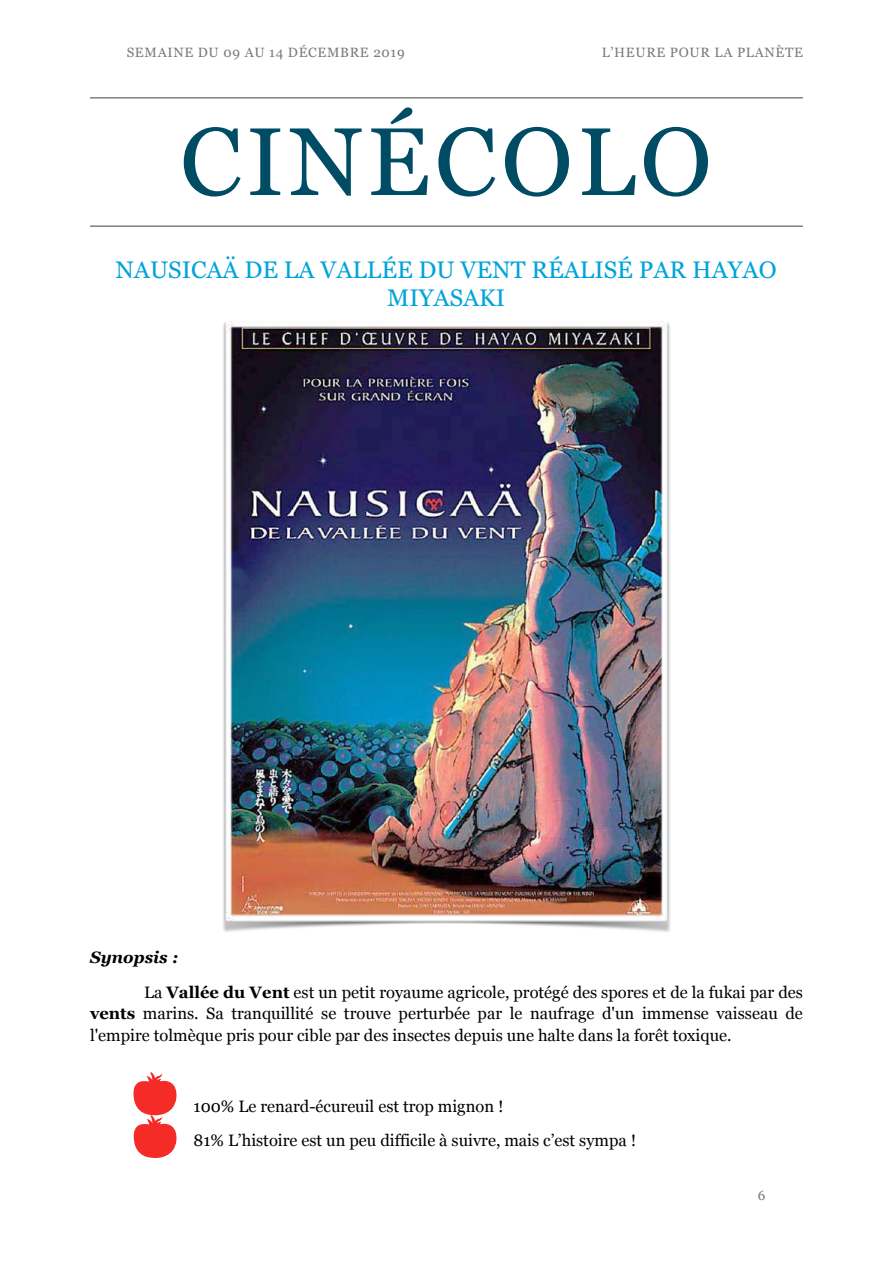
<style>
.page{position:relative;width:893px;height:1263px;background:#fff}
.page>*{position:absolute;margin:0;border:0;box-sizing:border-box;transform-origin:0 0}
.t1{font:96px "Georgia";letter-spacing:.05em;color:#004c65}
.t2{font:24px/28.5px "Georgia";color:#00a3da;text-align:center}
.t3{font:16.5px/34.5px "Georgia";color:#000}
.t4{font:13.5px "Georgia";letter-spacing:.05em;color:#7a7a7a}
.s1{font-weight:700;font-style:italic}
.s2{font-weight:700}
</style>
<div class="page">
<hr style="left:90px;top:98px;width:712px;height:1px;background:#3f3f3f">
<hr style="left:90px;top:226px;width:712px;height:1px;background:#3f3f3f">
<img style="left:223px;top:322px;width:447px;height:610px">
<svg style="left:133px;top:1072px;width:44px;height:86px"></svg>
<p class="t4" style="left:127px;top:45px;width:279px">SEMAINE DU 09 AU 14 DÉCEMBRE 2019</p>
<p class="t4" style="left:601px;top:45px;width:203px">L’HEURE POUR LA PLANÈTE</p>
<h1 class="t1" style="left:180px;top:107px;width:533px">CINÉCOLO</h1>
<h2 class="t2" style="left:116px;top:255px;width:662px">NAUSICAÄ DE LA VALLÉE DU VENT RÉALISÉ PAR HAYAO<br>MIYASAKI</h2>
<p class="t3" style="left:144px;top:940px;width:660px;text-indent:-54px"><span class="s1">Synopsis :<br></span>La <span class="s2">Vallée du Vent</span> est un petit royaume agricole, protégé des spores et de la fukai par des</p>
<p class="t3" style="left:90px;top:1001px;width:714px;line-height:22.5px"><span class="s2">vents</span> marins. Sa tranquillité se trouve perturbée par le naufrage d'un immense vaisseau de l'empire tolmèque pris pour cible par des insectes depuis une halte dans la forêt toxique.</p>
<p class="t3" style="left:194px;top:1088px;width:444px">100% Le renard-écureuil est trop mignon !<br>81% L’histoire est un peu difficile à suivre, mais c’est sympa !</p>
<p class="t4" style="left:758px;top:1188px;width:9px">6</p>
</div>
